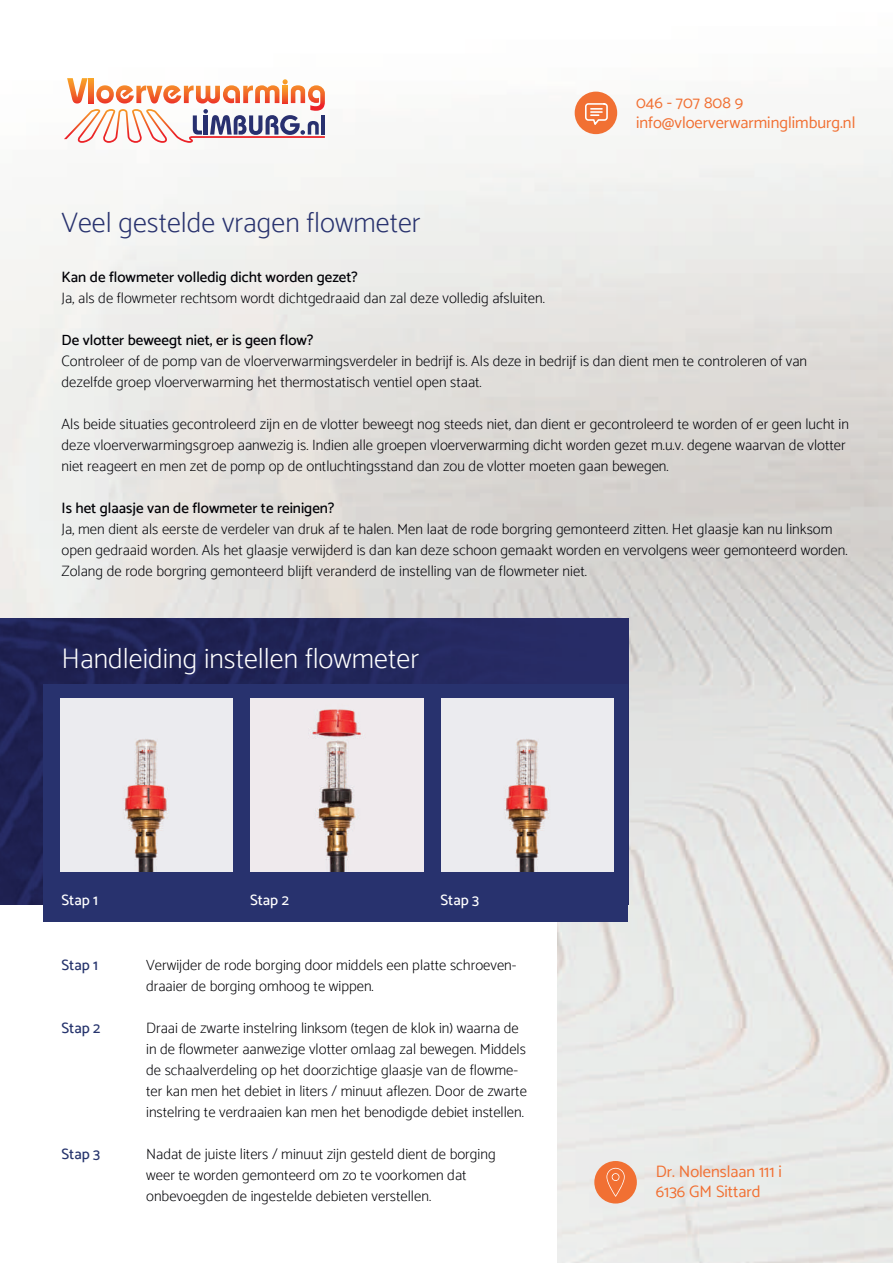
<style>
.page{position:relative;width:893px;height:1263px;background:#fff}
.page>*{position:absolute;margin:0;border:0;box-sizing:border-box;transform-origin:0 0}
.t1{font:200 28.5px "Catamaran";color:#fff}
.t2{font:200 28.5px "Catamaran";color:#28326e}
.t3{font:16.5px/19.8px "Catamaran";color:#f17033}
.t4{font:200 15px/21px "Catamaran";color:#000005}
.t5{font:500 15px "Catamaran";color:#000005}
.t6{font:500 15px "Catamaran";color:#26346d}
.t7{font:500 15px "Catamaran";color:#fff}
</style>
<div class="page">
<img style="left:0;top:91px;width:893px;height:1172px">
<div style="left:575px;top:92px;width:42px;height:42px;background:#f17033;border-radius:50%"></div>
<svg style="left:585px;top:103px;width:23px;height:22px"></svg>
<div style="left:594px;top:1161px;width:43px;height:42px;background:#f17033;border-radius:50%"></div>
<svg style="left:606px;top:1168px;width:19px;height:29px"></svg>
<svg style="left:64px;top:78px;width:261px;height:65px"></svg>
<hr style="left:321px;top:115px;width:4px;height:20px;background:#28306f">
<div style="left:0;top:762px;width:557px;height:501px;background:#fff"></div>
<img style="left:0;top:619px;width:628px;height:285px">
<div style="left:44px;top:685px;width:584px;height:237px;background:#28326e"></div>
<img style="left:441px;top:699px;width:173px;height:172px">
<img style="left:251px;top:699px;width:172px;height:172px">
<img style="left:60px;top:699px;width:173px;height:172px">
<p class="t3" style="left:636px;top:92px;width:221px">046 - 707 808 9 info@vloerverwarminglimburg.nl</p>
<h1 class="t2" style="left:62px;top:205px;width:361px">Veel gestelde vragen flowmeter</h1>
<p class="t5" style="left:62px;top:268px;width:298px">Kan de flowmeter volledig dicht worden gezet?</p>
<p class="t4" style="left:62px;top:288px;width:485px">Ja, als de flowmeter rechtsom wordt dichtgedraaid dan zal deze volledig afsluiten.</p>
<p class="t5" style="left:62px;top:331px;width:253px">De vlotter beweegt niet, er is geen flow?</p>
<p class="t4" style="left:62px;top:351px;width:747px">Controleer of de pomp van de vloerverwarmingsverdeler in bedrijf is. Als deze in bedrijf is dan dient men te controleren of van dezelfde groep vloerverwarming het thermostatisch ventiel open staat.</p>
<p class="t4" style="left:62px;top:414px;width:789px">Als beide situaties gecontroleerd zijn en de vlotter beweegt nog steeds niet, dan dient er gecontroleerd te worden of er geen lucht in deze vloerverwarmingsgroep aanwezig is. Indien alle groepen vloerverwarming dicht worden gezet m.u.v. degene waarvan de vlotter niet reageert en men zet de pomp op de ontluchtingsstand dan zou de vlotter moeten gaan bewegen.</p>
<p class="t5" style="left:62px;top:499px;width:274px">Is het glaasje van de flowmeter te reinigen?</p>
<p class="t4" style="left:62px;top:519px;width:788px">Ja, men dient als eerste de verdeler van druk af te halen. Men laat de rode borgring gemonteerd zitten. Het glaasje kan nu linksom open gedraaid worden. Als het glaasje verwijderd is dan kan deze schoon gemaakt worden en vervolgens weer gemonteerd worden.<br>Zolang de rode borgring gemonteerd blijft veranderd de instelling van de flowmeter niet.</p>
<h1 class="t1" style="left:62px;top:642px;width:359px">Handleiding instellen flowmeter</h1>
<p class="t7" style="left:62px;top:891px;width:38px">Stap 1</p>
<p class="t7" style="left:250px;top:891px;width:40px">Stap 2</p>
<p class="t7" style="left:441px;top:891px;width:40px">Stap 3</p>
<p class="t6" style="left:62px;top:956px;width:38px">Stap 1</p>
<p class="t6" style="left:62px;top:1019px;width:40px">Stap 2</p>
<p class="t6" style="left:62px;top:1145px;width:40px">Stap 3</p>
<p class="t4" style="left:146px;top:954px;width:372px">Verwijder de rode borging door middels een platte schroeven&shy;draaier de borging omhoog te wippen.</p>
<p class="t4" style="left:146px;top:1017px;width:382px">Draai de zwarte instelring linksom (tegen de klok in) waarna de in de flowmeter aanwezige vlotter omlaag zal bewegen. Middels de schaalverdeling op het doorzichtige glaasje van de flowme&shy;ter kan men het debiet in liters / minuut aflezen. Door de zwarte instelring te verdraaien kan men het benodigde debiet instellen.</p>
<p class="t4" style="left:146px;top:1143px;width:351px">Nadat de juiste liters / minuut zijn gesteld dient de borging weer te worden gemonteerd om zo te voorkomen dat onbevoegden de ingestelde debieten verstellen.</p>
<p class="t3" style="left:656px;top:1161px;width:128px">Dr. Nolenslaan 111 i<br>6136 GM Sittard</p>
</div>
